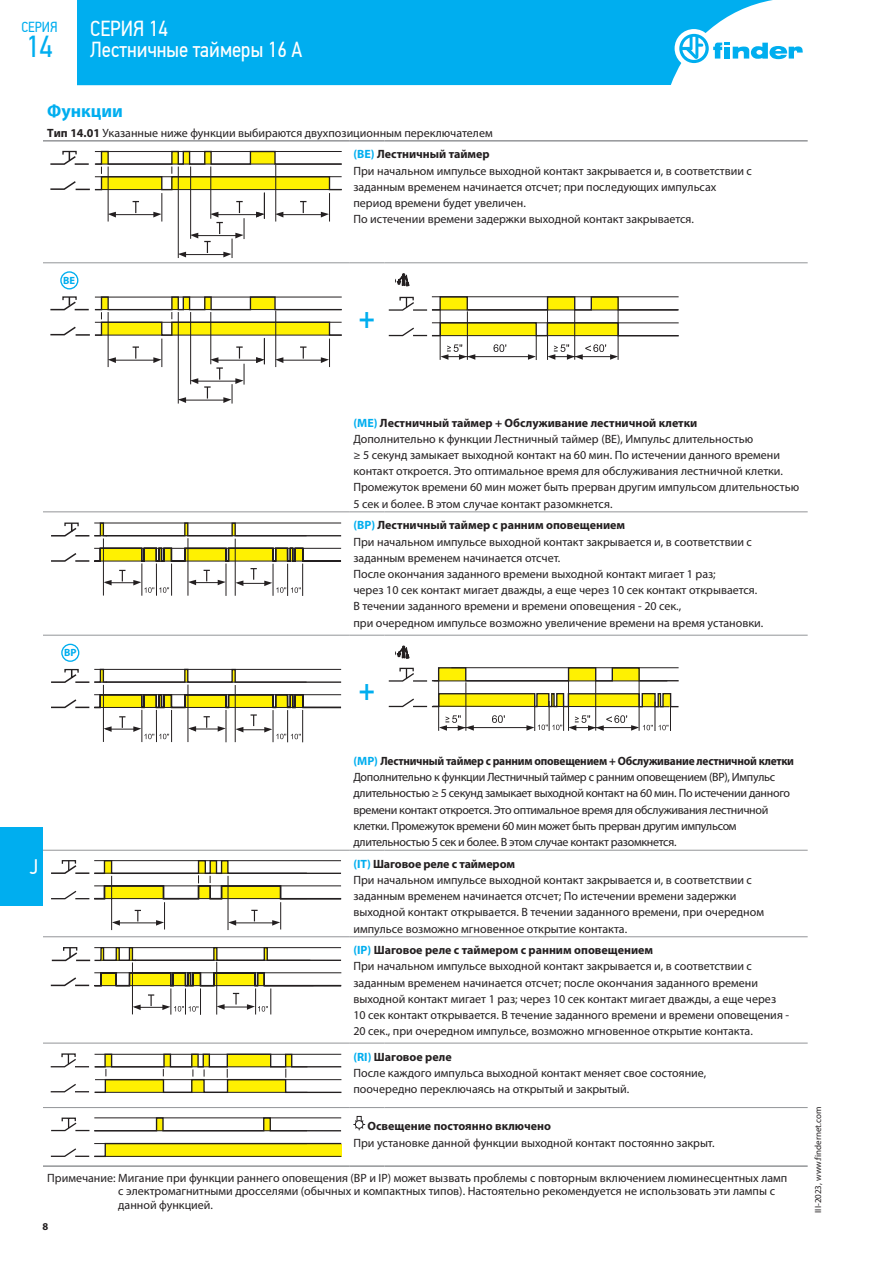
<style>
.page{position:relative;width:893px;height:1263px;background:#fff}
.page>*{position:absolute;margin:0;border:0;box-sizing:border-box;transform-origin:0 0}
.t1{font:30.3px "PF Din Text Cond Pro";color:#00aeef}
.t2{font:700 30px "Myriad Pro";color:#00aeef;scale:.9 1}
.t3{font:21.75px/21px "PF Din Text Cond Pro";color:#fff}
.t4{font:21px "PF Din Text Cond Pro";color:#fff}
.t5{font:700 18px "Myriad Pro";color:#00aeef}
.t6{font:14.55px "PF Din Text Cond Pro";color:#00aeef}
.t7{font:12px/16.2px "Myriad Pro";color:#231f20}
.t8{font:12px/16.2px "Myriad Pro";letter-spacing:-.025em;color:#231f20}
.t9{font:700 12px "Myriad Pro";color:#231f20}
.t10{font:700 10.5px "Myriad Pro";color:#00aeef}
.t11{font:700 10.5px "Myriad Pro";color:#231f20}
.t12{font:9px "Myriad Pro";color:#231f20}
.s1{font-weight:700}
.s2{font-weight:700;color:#00aeef}
</style>
<div class="page">
<div style="left:77px;top:0;width:696px;height:85px;background:#00aeef"></div>
<div style="left:675px;top:29px;width:38px;height:39px;background:#fff;border-radius:50%"></div>
<svg style="left:679px;top:34px;width:124px;height:29px"></svg>
<div style="left:0;top:827px;width:43px;height:79px;background:#00aeef"></div>
<hr style="left:349px;top:1165px;width:35px;height:2px;background:#939598">
<hr style="left:384px;top:1165px;width:424px;height:2px;background:#939598">
<hr style="left:349px;top:140px;width:35px;height:2px;background:#939598">
<hr style="left:384px;top:140px;width:424px;height:2px;background:#939598">
<hr style="left:43px;top:140px;width:306px;height:2px;background:#939598">
<hr style="left:43px;top:1165px;width:306px;height:2px;background:#939598">
<hr style="left:43px;top:262px;width:306px;height:1px;background:#939598">
<hr style="left:349px;top:262px;width:35px;height:1px;background:#939598">
<hr style="left:384px;top:262px;width:424px;height:1px;background:#939598">
<hr style="left:43px;top:511px;width:306px;height:1px;background:#939598">
<hr style="left:349px;top:511px;width:35px;height:1px;background:#939598">
<hr style="left:384px;top:511px;width:424px;height:1px;background:#939598">
<hr style="left:43px;top:635px;width:306px;height:1px;background:#939598">
<hr style="left:349px;top:635px;width:35px;height:1px;background:#939598">
<hr style="left:384px;top:635px;width:424px;height:1px;background:#939598">
<hr style="left:43px;top:850px;width:306px;height:1px;background:#939598">
<hr style="left:349px;top:850px;width:35px;height:1px;background:#939598">
<hr style="left:384px;top:850px;width:424px;height:1px;background:#939598">
<hr style="left:43px;top:936px;width:306px;height:1px;background:#939598">
<hr style="left:349px;top:936px;width:35px;height:1px;background:#939598">
<hr style="left:384px;top:936px;width:424px;height:1px;background:#939598">
<hr style="left:43px;top:1043px;width:306px;height:1px;background:#939598">
<hr style="left:349px;top:1043px;width:35px;height:1px;background:#939598">
<hr style="left:384px;top:1043px;width:424px;height:1px;background:#939598">
<hr style="left:43px;top:1107px;width:306px;height:1px;background:#939598">
<hr style="left:349px;top:1107px;width:35px;height:1px;background:#939598">
<hr style="left:384px;top:1107px;width:424px;height:1px;background:#939598">
<svg style="left:50px;top:151px;width:292px;height:107px"></svg>
<svg style="left:50px;top:296px;width:292px;height:108px"></svg>
<div style="left:60px;top:271px;width:18px;height:18px;border:1px solid #00aeef;border-radius:50%"></div>
<svg style="left:389px;top:296px;width:290px;height:64px"></svg>
<svg style="left:396px;top:273px;width:13px;height:14px"></svg>
<svg style="left:119px;top:570px;width:6px;height:11px"></svg>
<hr style="left:106px;top:582px;width:30px;height:1px;background:#231f20">
<svg style="left:133px;top:580px;width:36px;height:13px"></svg>
<svg style="left:104px;top:580px;width:8px;height:5px"></svg>
<svg style="left:51px;top:522px;width:290px;height:40px"></svg>
<svg style="left:204px;top:570px;width:6px;height:11px"></svg>
<hr style="left:191px;top:582px;width:30px;height:1px;background:#231f20">
<hr style="left:226px;top:563px;width:1px;height:33px;background:#231f20">
<hr style="left:188px;top:538px;width:1px;height:58px;background:#231f20">
<svg style="left:218px;top:580px;width:8px;height:5px"></svg>
<svg style="left:188px;top:580px;width:8px;height:5px"></svg>
<hr style="left:103px;top:538px;width:1px;height:57px;background:#231f20">
<hr style="left:171px;top:563px;width:1px;height:33px;background:#231f20">
<hr style="left:156px;top:563px;width:1px;height:33px;background:#231f20">
<hr style="left:142px;top:563px;width:1px;height:33px;background:#231f20">
<hr style="left:235px;top:539px;width:1px;height:57px;background:#231f20">
<hr style="left:238px;top:583px;width:30px;height:1px;background:#231f20">
<svg style="left:264px;top:581px;width:37px;height:12px"></svg>
<svg style="left:235px;top:580px;width:8px;height:6px"></svg>
<svg style="left:251px;top:568px;width:6px;height:12px"></svg>
<hr style="left:273px;top:564px;width:1px;height:32px;background:#231f20">
<hr style="left:287px;top:564px;width:1px;height:32px;background:#231f20">
<hr style="left:302px;top:563px;width:1px;height:33px;background:#231f20">
<hr style="left:94px;top:548px;width:247px;height:1px;background:#231f20">
<hr style="left:95px;top:561px;width:212px;height:1px;background:#231f20">
<div style="left:61px;top:644px;width:18px;height:18px;border:1px solid #00aeef;border-radius:50%"></div>
<hr style="left:226px;top:710px;width:1px;height:32px;background:#231f20">
<hr style="left:188px;top:685px;width:1px;height:57px;background:#231f20">
<hr style="left:103px;top:685px;width:1px;height:57px;background:#231f20">
<hr style="left:171px;top:710px;width:1px;height:32px;background:#231f20">
<hr style="left:156px;top:710px;width:1px;height:32px;background:#231f20">
<hr style="left:142px;top:710px;width:1px;height:32px;background:#231f20">
<hr style="left:235px;top:685px;width:1px;height:57px;background:#231f20">
<svg style="left:51px;top:669px;width:290px;height:70px"></svg>
<hr style="left:273px;top:710px;width:1px;height:32px;background:#231f20">
<hr style="left:287px;top:710px;width:1px;height:32px;background:#231f20">
<hr style="left:302px;top:710px;width:1px;height:32px;background:#231f20">
<hr style="left:94px;top:694px;width:247px;height:1px;background:#231f20">
<hr style="left:95px;top:707px;width:212px;height:1px;background:#231f20">
<svg style="left:389px;top:667px;width:290px;height:64px"></svg>
<hr style="left:670px;top:701px;width:1px;height:30px;background:#231f20">
<svg style="left:396px;top:646px;width:13px;height:13px"></svg>
<hr style="left:111px;top:876px;width:1px;height:54px;background:#231f20">
<hr style="left:228px;top:876px;width:1px;height:54px;background:#231f20">
<svg style="left:51px;top:860px;width:290px;height:69px"></svg>
<svg style="left:51px;top:947px;width:290px;height:68px"></svg>
<svg style="left:51px;top:1053px;width:290px;height:40px"></svg>
<svg style="left:51px;top:1117px;width:290px;height:40px"></svg>
<svg style="left:353px;top:1116px;width:12px;height:14px"></svg>
<div style="left:355px;top:1120px;width:8px;height:8px;background:#fff;border-radius:50%"></div>
<div style="left:355px;top:1120px;width:8px;height:9px;border:1px solid #231f20;border-radius:50%"></div>
<p class="t6" style="left:21px;top:19px;width:38px">СЕРИЯ</p>
<h1 class="t1" style="left:26px;top:28px;width:28px">14</h1>
<h3 class="t3" style="left:90px;top:18px;width:214px">СЕРИЯ 14<br>Лестничные таймеры 16 A</h3>
<h3 class="t5" style="left:47px;top:99px;width:77px">Функции</h3>
<p class="t7" style="left:47px;top:121px;width:447px;line-height:21.8px;text-align:right"><span class="s1">Tип 14.01</span> Указанные ниже функции выбираются двухпозиционным переключателем <span class="s2">(BE)</span> <span class="s1">Лестничный таймер</span></p>
<p class="t7" style="left:353px;top:162px;width:400px">При начальном импульсе выходной контакт закрывается и, в соответствии с заданным временем начинается отсчет; при последующих импульсах период времени будет увеличен.<br>По истечении времени задержки выходной контакт закрывается.</p>
<p class="t10" style="left:63px;top:274px;width:13px">BE</p>
<h2 class="t2" style="left:359px;top:298px;width:19px">+</h2>
<p class="t10" style="left:64px;top:646px;width:14px">BP</p>
<p class="t7" style="left:353px;top:414px;width:447px"><span class="s2">(ME)</span> <span class="s1">Лестничный таймер + Обслуживание лестничной клетки<br></span>Дополнительно к функции Лестничный таймер (BE), Импульс длительностью<br>≥ 5 секунд замыкает выходной контакт на 60 мин. По истечении данного времени контакт откроется. Это оптимальное время для обслуживания лестничной клетки.<br>Промежуток времени 60 мин может быть прерван другим импульсом длительностью 5 сек и более. В этом случае контакт разомкнется.</p>
<p class="t7" style="left:353px;top:517px;width:411px"><span class="s2">(BP)</span> <span class="s1">Лестничный таймер с ранним оповещением<br></span>При начальном импульсе выходной контакт закрывается и, в соответствии с заданным временем начинается отсчет.<br>После окончания заданного времени выходной контакт мигает 1 раз;<br>через 10 сек контакт мигает дважды, а еще через 10 сек контакт открывается.<br>В течении заданного времени и времени оповещения - 20 сек.,<br>при очередном импульсе возможно увеличение времени на время установки.</p>
<h2 class="t2" style="left:359px;top:670px;width:19px">+</h2>
<h3 class="t4" style="left:30px;top:855px;width:10px">J</h3>
<p class="t8" style="left:353px;top:753px;width:442px"><span class="s2">(MP)</span> <span class="s1">Лестничный таймер с ранним оповещением + Обслуживание лестничной клетки </span>Дополнительно к функции Лестничный таймер с ранним оповещением (BP), Импульс длительностью ≥ 5 секунд замыкает выходной контакт на 60 мин. По истечении данного времени контакт откроется. Это оптимальное время для обслуживания лестничной клетки. Промежуток времени 60 мин может быть прерван другим импульсом длительностью 5 сек и более. В этом случае контакт разомкнется.</p>
<p class="t7" style="left:353px;top:855px;width:412px"><span class="s2">(IT)</span> <span class="s1">Шаговое реле с таймером<br></span>При начальном импульсе выходной контакт закрывается и, в соответствии с заданным временем начинается отсчет; По истечении времени задержки выходной контакт открывается. В течении заданного времени, при очередном импульсе возможно мгновенное открытие контакта.</p>
<p class="t7" style="left:353px;top:942px;width:437px"><span class="s2">(IP)</span> <span class="s1">Шаговое реле с таймером с ранним оповещением<br></span>При начальном импульсе выходной контакт закрывается и, в соответствии с заданным временем начинается отсчет; после окончания заданного времени выходной контакт мигает 1 раз; через 10 сек контакт мигает дважды, а еще через 10 сек контакт открывается. В течение заданного времени и времени oповещения - 20 сек., при очередном импульсе, возможно мгновенное открытие контакта.</p>
<p class="t7" style="left:353px;top:1048px;width:354px"><span class="s2">(RI)</span> <span class="s1">Шаговое реле<br></span>После каждого импульса выходной контакт меняет свое состояние, поочередно переключаясь на открытый и закрытый.</p>
<p class="t9" style="left:368px;top:1118px;width:185px">Освещение постоянно включено</p>
<p class="t7" style="left:353px;top:1134px;width:363px">При установке данной функции выходной контакт постоянно закрыт.</p>
<p class="t7" style="left:118px;top:1170px;width:671px;line-height:13.5px;text-indent:-71px">Примечание: Мигание при функции раннего оповещения (BP и IP) может вызвать проблемы с повторным включением люминесцентных ламп с электромагнитными дросселями (обычных и компактных типов). Настоятельно рекомендуется не использовать эти лампы с данной функцией.</p>
<p class="t11" style="left:43px;top:1219px;width:7px">8</p>
<p class="t12" style="left:812px;top:1213px;width:108px;rotate:-90deg">III-2023, www.findernet.com</p>
</div>
